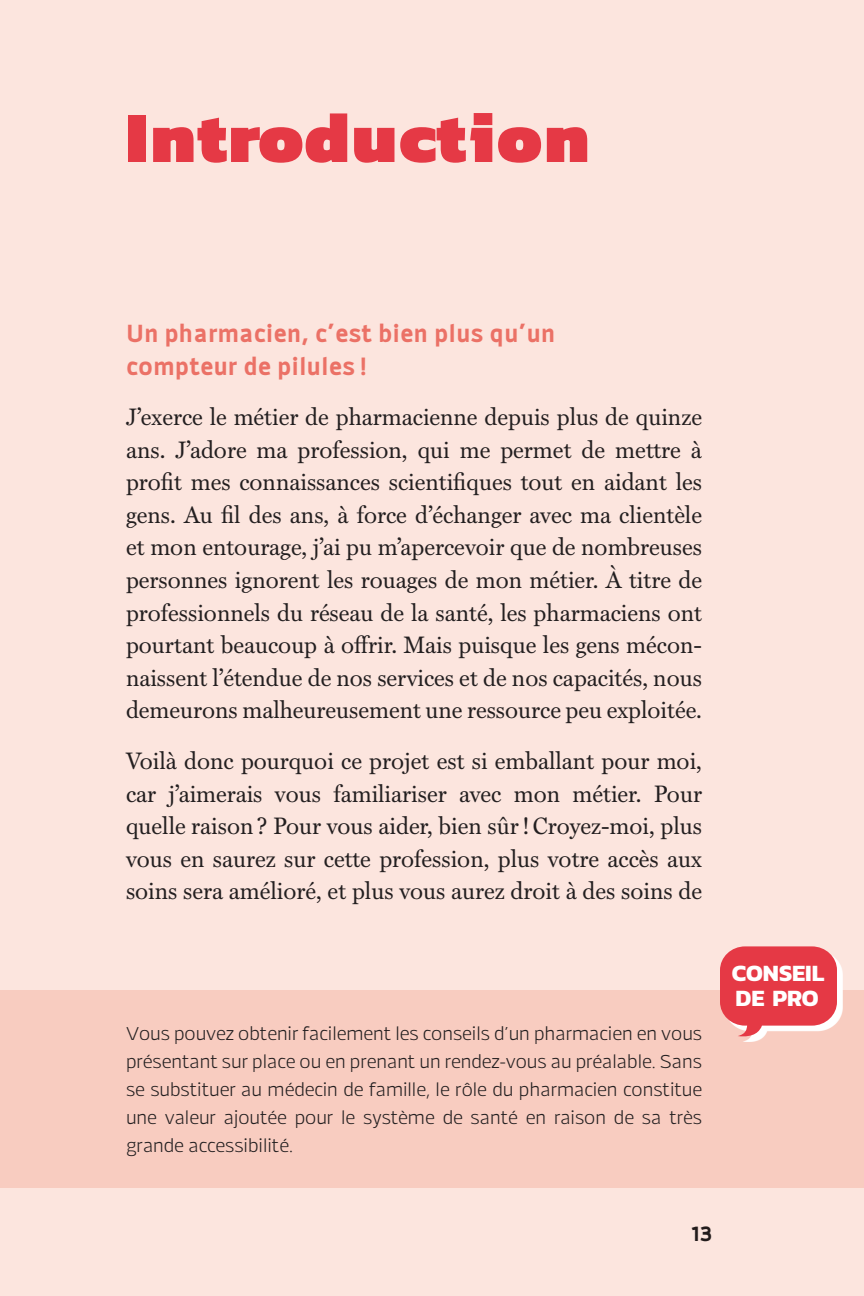
<style>
.page{position:relative;width:864px;height:1296px;background:#fce5de}
.page>*{position:absolute;margin:0;border:0;box-sizing:border-box;transform-origin:0 0}
.Titre_partie{font:900 72px "Kanit";letter-spacing:.03em;color:#e53945}
.Texte_courant{font:24px/32.6px "HK Serif";color:#231f20;text-align:justify}
.Sous-titre{font:700 24px/32.6px "Adonide";color:#eb7166}
.t1{font:700 23.8px/25.4px "Kanit";color:#fff}
.t2{font:700 20px "Adonide";color:#231f20}
.Conseil_de_pro_texte{font:300 18px/28.2px "Adonide";color:#231f20;text-align:justify}
</style>
<div class="page">
<div style="left:0;top:990px;width:864px;height:198px;background:#f8ccc0"></div>
<svg style="left:743px;top:960px;width:100px;height:82px"></svg>
<svg style="left:720px;top:946px;width:117px;height:92px;background:#e8565f"></svg>
<p class="Titre_partie" style="left:126px;top:77px;width:465px">Introduction</p>
<p class="Sous-titre" style="left:126px;top:316px;width:431px">Un pharmacien, c’est bien plus qu’un compteur de pilules!</p>
<p class="Texte_courant" style="left:126px;top:399px;width:578px">J’exerce le métier de pharmacienne depuis plus de quinze ans. J’adore ma profession, qui me permet de mettre à profit mes connaissances scientifiques tout en aidant les gens. Au fil des ans, à force d’échanger avec ma clientèle et mon entourage, j’ai pu m’apercevoir que de nombreuses personnes ignorent les rouages de mon métier. À titre de professionnels du réseau de la santé, les pharmaciens ont pourtant beaucoup à offrir. Mais puisque les gens mécon&shy;naissent l’étendue de nos services et de nos capacités, nous demeurons malheureusement une ressource peu exploitée.</p>
<p class="Texte_courant" style="left:126px;top:743px;width:578px">Voilà donc pourquoi ce projet est si emballant pour moi, car j’aimerais vous familiariser avec mon métier. Pour quelle raison? Pour vous aider, bien sûr! Croyez-moi, plus vous en saurez sur cette profession, plus votre accès aux soins sera amélioré, et plus vous aurez droit à des soins de</p>
<p class="Conseil_de_pro_texte" style="left:126px;top:1019px;width:578px">Vous pouvez obtenir facilement les conseils d’un pharmacien en vous présentant sur place ou en prenant un rendez-vous au préalable. Sans se substituer au médecin de famille, le rôle du pharmacien constitue une valeur ajoutée pour le système de santé en raison de sa très grande accessibilité.</p>
<p class="t1" style="left:732px;top:959px;width:94px">CONSEIL<br>DE PRO</p>
<p class="t2" style="left:691px;top:1220px;width:23px">13</p>
</div>
